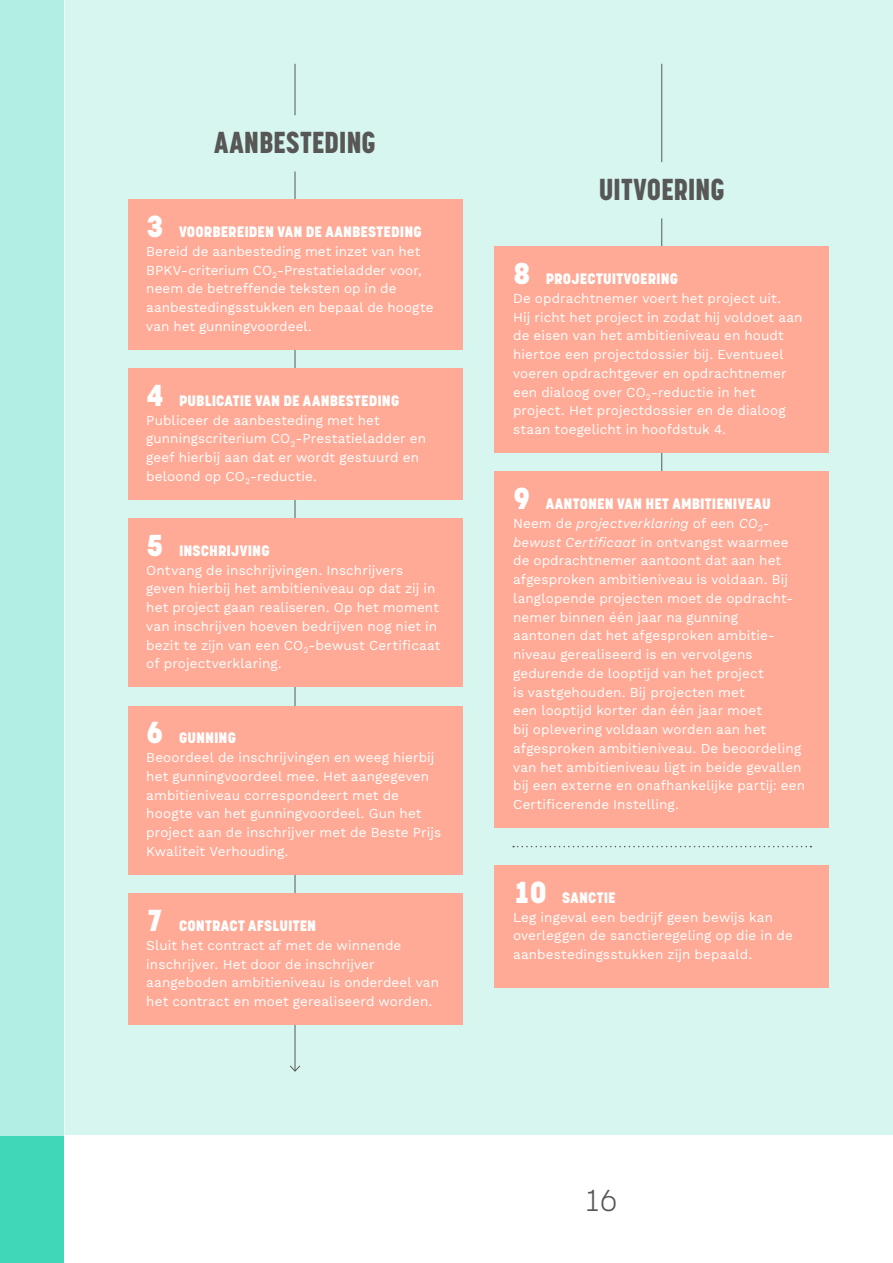
<style>
.page{position:relative;width:893px;height:1263px;background:#fff}
.page>*{position:absolute;margin:0;border:0;box-sizing:border-box;transform-origin:0 0}
.t1{font:800 30px "Korolev Condensed";letter-spacing:-.01em;color:#575756}
.t2{font:300 30px "Korolev";color:#575756}
.t3{font:800 15px "Korolev";letter-spacing:.005em;color:#fff}
.t4{font:13.5px/18.8px "Work Sans";letter-spacing:.01em;color:#fff}
.s1{font-size:30px}
.s2{font-style:italic}
</style>
<div class="page">
<div style="left:65px;top:0;width:828px;height:1135px;background:#d8f6f0"></div>
<div style="left:0;top:0;width:65px;height:1135px;background:#b2eee2"></div>
<hr style="left:295px;top:171px;width:1px;height:900px;background:#575756">
<svg style="left:290px;top:1065px;width:10px;height:7px"></svg>
<hr style="left:661px;top:218px;width:1px;height:253px;background:#575756">
<hr style="left:295px;top:64px;width:1px;height:51px;background:#575756">
<hr style="left:661px;top:64px;width:1px;height:98px;background:#575756">
<svg style="left:513px;top:846px;width:298px;height:1px"></svg>
<div style="left:128px;top:706px;width:334px;height:169px;background:#ffaa96"></div>
<div style="left:128px;top:200px;width:334px;height:150px;background:#ffaa96"></div>
<div style="left:128px;top:893px;width:334px;height:132px;background:#ffaa96"></div>
<div style="left:128px;top:368px;width:334px;height:132px;background:#ffaa96"></div>
<div style="left:128px;top:518px;width:334px;height:169px;background:#ffaa96"></div>
<div style="left:494px;top:246px;width:335px;height:207px;background:#ffaa96"></div>
<div style="left:494px;top:471px;width:335px;height:357px;background:#ffaa96"></div>
<div style="left:494px;top:865px;width:335px;height:122px;background:#ffaa96"></div>
<h1 class="t1" style="left:214px;top:124px;width:163px">AANBESTEDING</h1>
<p class="t3" style="left:146px;top:222px;width:277px"><span class="s1">3</span> VOORBEREIDEN VAN DE AANBESTEDING</p>
<p class="t4" style="left:146px;top:241px;width:289px">Bereid de aanbesteding met inzet van het BPKV-criterium CO<sub>2</sub>-Prestatieladder voor, neem de betreffende teksten op in de aanbestedingsstukken en bepaal de hoogte van het gunningvoordeel.</p>
<p class="t3" style="left:146px;top:391px;width:255px"><span class="s1">4</span> PUBLICATIE VAN DE AANBESTEDING</p>
<p class="t4" style="left:146px;top:410px;width:281px">Publiceer de aanbesteding met het gunningscriterium CO<sub>2</sub>-Prestatieladder en geef hierbij aan dat er wordt gestuurd en beloond op CO<sub>2</sub>-reductie.</p>
<p class="t3" style="left:146px;top:541px;width:125px"><span class="s1">5</span> INSCHRIJVING</p>
<p class="t4" style="left:146px;top:560px;width:296px">Ontvang de inschrijvingen. Inschrijvers geven hierbij het ambitieniveau op dat zij in het project gaan realiseren. Op het moment van inschrijven hoeven bedrijven nog niet in bezit te zijn van een CO<sub>2</sub>-bewust Certificaat of projectverklaring.</p>
<p class="t3" style="left:146px;top:729px;width:91px"><span class="s1">6</span> GUNNING</p>
<p class="t4" style="left:146px;top:748px;width:296px">Beoordeel de inschrijvingen en weeg hierbij het gunningvoordeel mee. Het aangegeven ambitieniveau correspondeert met de hoogte van het gunningvoordeel. Gun het project aan de inschrijver met de Beste Prijs Kwaliteit Verhouding.</p>
<p class="t3" style="left:146px;top:916px;width:171px"><span class="s1">7</span> CONTRACT AFSLUITEN</p>
<p class="t4" style="left:146px;top:935px;width:294px">Sluit het contract af met de winnende inschrijver. Het door de inschrijver aangeboden ambitieniveau is onderdeel van het contract en moet gerealiseerd worden.</p>
<h1 class="t1" style="left:599px;top:171px;width:128px">UITVOERING</h1>
<p class="t3" style="left:513px;top:269px;width:167px"><span class="s1">8</span> PROJECTUITVOERING</p>
<p class="t4" style="left:513px;top:288px;width:291px">De opdrachtnemer voert het project uit.<br>Hij richt het project in zodat hij voldoet aan de eisen van het ambitieniveau en houdt hiertoe een projectdossier bij. Eventueel voeren opdrachtgever en opdrachtnemer een dialoog over CO<sub>2</sub>-reductie in het project. Het projectdossier en de dialoog staan toegelicht in hoofdstuk 4.</p>
<p class="t3" style="left:513px;top:494px;width:259px"><span class="s1">9</span> AANTONEN VAN HET AMBITIENIVEAU</p>
<p class="t4" style="left:513px;top:513px;width:294px">Neem de <span class="s2">projectverklaring</span> of een <span class="s2">CO</span><sub>2</sub><span class="s2">- bewust Certificaat</span> in ontvangst waarmee de opdrachtnemer aantoont dat aan het afgesproken ambitieniveau is voldaan. Bij langlopende projecten moet de opdracht&shy;nemer binnen één jaar na gunning<br>aantonen dat het afgesproken ambitie&shy;niveau gerealiseerd is en vervolgens gedurende de looptijd van het project<br>is vastgehouden. Bij projecten met<br>een looptijd korter dan één jaar moet<br>bij oplevering voldaan worden aan het afgesproken ambitieniveau. De beoordeling van het ambitieniveau ligt in beide gevallen bij een externe en onafhankelijke partij: een Certificerende Instelling.</p>
<p class="t3" style="left:513px;top:888px;width:104px"><span class="s1">10</span> SANCTIE</p>
<p class="t4" style="left:513px;top:907px;width:281px">Leg ingeval een bedrijf geen bewijs kan overleggen de sanctieregeling op die in de aanbestedingsstukken zijn bepaald.</p>
<h1 class="t2" style="left:584px;top:1181px;width:35px">16</h1>
</div>
